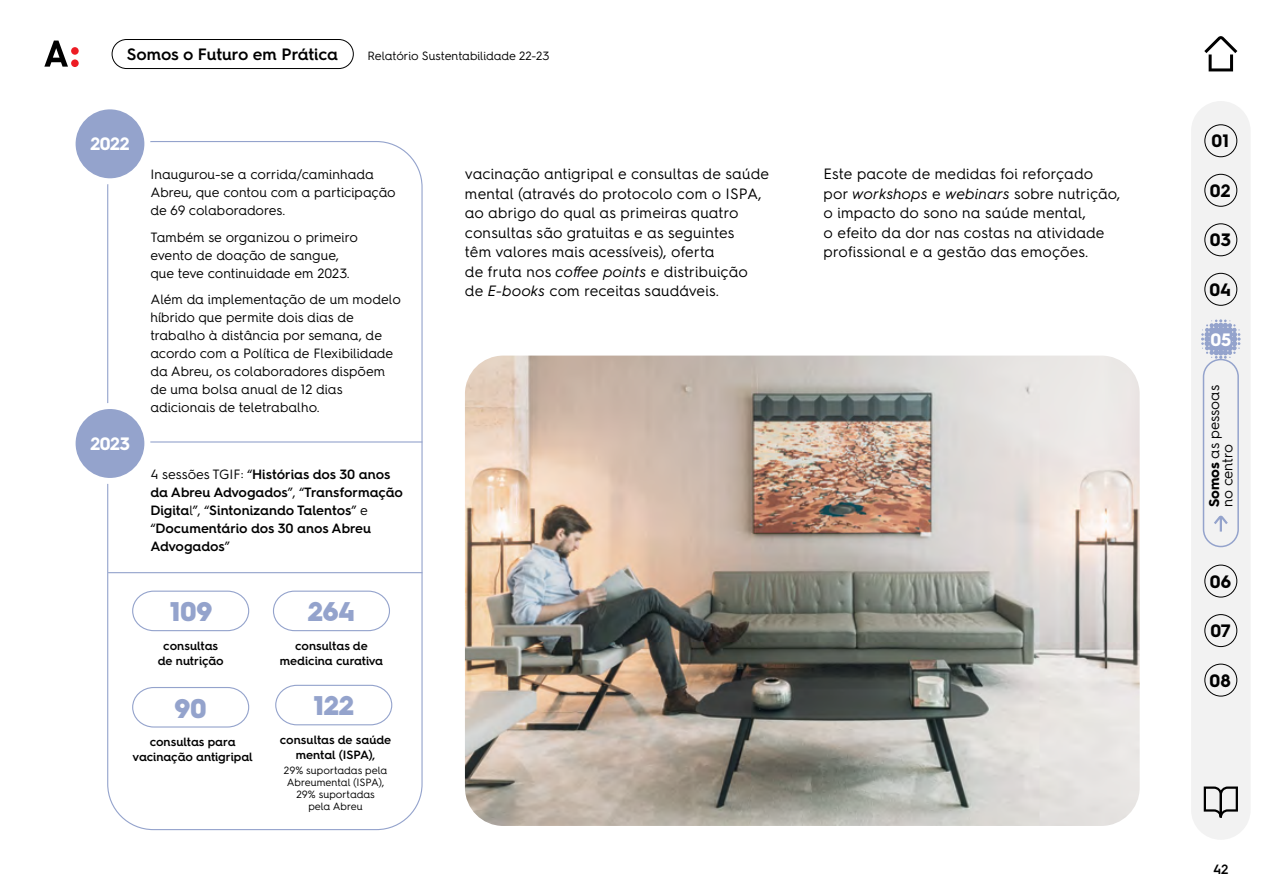
<style>
.page{position:relative;width:1263px;height:893px;background:#fff}
.page>*{position:absolute;margin:0;border:0;box-sizing:border-box;transform-origin:0 0}
.t1{font:900 27.15px "Hurme Geometric Sans 4";letter-spacing:-.01em;color:#94a3cc}
.t2{font:700 18px "Hurme Geometric Sans 4";color:#000}
.t3{font:700 18px "Hurme Geometric Sans 4";letter-spacing:-.02em;color:#fff}
.t4{font:600 16.5px "Hurme Geometric Sans 4";letter-spacing:-.01em;color:#000}
.t5{font:15px/19.5px "Hurme Geometric Sans 4";letter-spacing:.005em;color:#000}
.t6{font:14.25px/13.5px "Hurme Geometric Sans 4";color:#000}
.t7{font:13.5px/18px "Hurme Geometric Sans 4";color:#000}
.t8{font:600 13.5px/18px "Hurme Geometric Sans 4";letter-spacing:-.005em;color:#000}
.t9{font:600 12px/15px "Hurme Geometric Sans 4";letter-spacing:-.005em;color:#000;text-align:center}
.t10{font:12px "Hurme Geometric Sans 4";letter-spacing:-.01em;color:#000}
.t11{font:10.5px/12px "Hurme Geometric Sans 4";color:#000;text-align:center}
.s1{font-weight:400}
.s2{font-style:italic}
.s3{font-weight:700}
</style>
<div class="page">
<div style="left:73px;top:106px;width:74px;height:75px;background:#94a3cc;border-radius:50%"></div>
<div style="left:70px;top:103px;width:80px;height:81px;border:6px solid #fff;border-radius:50%"></div>
<hr style="left:108px;top:572px;width:314px;height:1px;background:#94a3cc">
<hr style="left:108px;top:441px;width:314px;height:2px;background:#94a3cc">
<svg style="left:132px;top:590px;width:118px;height:42px"></svg>
<svg style="left:132px;top:687px;width:118px;height:41px"></svg>
<svg style="left:273px;top:590px;width:117px;height:42px"></svg>
<svg style="left:275px;top:684px;width:118px;height:42px"></svg>
<div style="left:73px;top:406px;width:74px;height:75px;background:#94a3cc;border-radius:50%"></div>
<div style="left:70px;top:403px;width:80px;height:81px;border:6px solid #fff;border-radius:50%"></div>
<img style="left:465px;top:356px;width:675px;height:470px">
<div style="left:71px;top:47px;width:8px;height:8px;background:#ed1c24;border-radius:50%"></div>
<div style="left:71px;top:59px;width:8px;height:8px;background:#ed1c24;border-radius:50%"></div>
<svg style="left:44px;top:41px;width:24px;height:26px"></svg>
<div style="left:1191px;top:101px;width:59px;height:739px;background:#f2f2f2;border-radius:30px"></div>
<svg style="left:1204px;top:36px;width:33px;height:35px"></svg>
<svg style="left:1204px;top:786px;width:34px;height:31px"></svg>
<div style="left:1204px;top:124px;width:33px;height:33px;border:1px solid #000;border-radius:50%"></div>
<div style="left:1204px;top:174px;width:33px;height:33px;border:1px solid #000;border-radius:50%"></div>
<div style="left:1204px;top:223px;width:33px;height:33px;border:1px solid #000;border-radius:50%"></div>
<div style="left:1204px;top:273px;width:33px;height:33px;border:1px solid #000;border-radius:50%"></div>
<div style="left:112px;top:39px;width:242px;height:30px;border:1px solid #000;border-radius:15px"></div>
<svg style="left:1201px;top:319px;width:39px;height:40px"></svg>
<div style="left:1203px;top:359px;width:36px;height:188px;border:2px solid #94a3cc;border-radius:17px"></div>
<svg style="left:1214px;top:516px;width:14px;height:16px"></svg>
<div style="left:1204px;top:664px;width:33px;height:32px;border:1px solid #000;border-radius:50%"></div>
<div style="left:1204px;top:565px;width:33px;height:32px;border:1px solid #000;border-radius:50%"></div>
<div style="left:1204px;top:614px;width:33px;height:33px;border:1px solid #000;border-radius:50%"></div>
<p class="t4" style="left:127px;top:43px;width:213px">Somos o Futuro em Prática</p>
<p class="t3" style="left:91px;top:131px;width:40px">2022</p>
<p class="t10" style="left:368px;top:47px;width:183px">Relatório Sustentabilidade 22-23</p>
<p class="t3" style="left:91px;top:431px;width:41px">2023</p>
<p class="t7" style="left:150px;top:165px;width:247px">Inaugurou-se a corrida/caminhada<br>Abreu, que contou com a participação de 69 colaboradores.</p>
<p class="t7" style="left:150px;top:227px;width:209px">Também se organizou o primeiro evento de doação de sangue, que teve continuidade em 2023.</p>
<p class="t7" style="left:150px;top:290px;width:252px">Além da implementação de um modelo híbrido que permite dois dias de trabalho à distância por semana, de acordo com a Política de Flexibilidade da Abreu, os colaboradores dispõem de uma bolsa anual de 12 dias adicionais de teletrabalho.</p>
<p class="t8" style="left:150px;top:465px;width:254px"><span class="s1">4 sessões TGIF: “</span>Histórias dos 30 anos da Abreu Advogados<span class="s1">”, “</span>Transformação<br>Digita<span class="s1">l”, “</span>Sintonizando Talentos<span class="s1">” e “</span>Documentário dos 30 anos Abreu<br>Advogados<span class="s1">”</span></p>
<h1 class="t1" style="left:170px;top:593px;width:44px">109</h1>
<h1 class="t1" style="left:308px;top:593px;width:49px">264</h1>
<p class="t9" style="left:158px;top:638px;width:68px">consultas de nutrição</p>
<p class="t9" style="left:280px;top:638px;width:105px">consultas de medicina curativa</p>
<h1 class="t1" style="left:175px;top:689px;width:34px">90</h1>
<h1 class="t1" style="left:314px;top:687px;width:42px">122</h1>
<p class="t9" style="left:133px;top:734px;width:122px">consultas para vacinação antigripal</p>
<p class="t9" style="left:280px;top:732px;width:113px">consultas de saúde mental (ISPA),</p>
<p class="t11" style="left:284px;top:764px;width:105px">29% suportadas pela<br>Abreumental (ISPA),<br>29% suportadas<br>pela Abreu</p>
<p class="t5" style="left:465px;top:164px;width:306px">vacinação antigripal e consultas de saúde mental (através do protocolo com o ISPA, ao abrigo do qual as primeiras quatro consultas são gratuitas e as seguintes<br>têm valores mais acessíveis), oferta<br>de fruta nos <span class="s2">coffee points</span> e distribuição de <span class="s2">E-books</span> com receitas saudáveis.</p>
<p class="t5" style="left:823px;top:164px;width:298px">Este pacote de medidas foi reforçado por <span class="s2">workshops</span> e <span class="s2">webinars</span> sobre nutrição, o impacto do sono na saúde mental,<br>o efeito da dor nas costas na atividade profissional e a gestão das emoções.</p>
<p class="t2" style="left:1211px;top:128px;width:19px">01</p>
<p class="t2" style="left:1210px;top:178px;width:22px">02</p>
<p class="t2" style="left:1210px;top:227px;width:22px">03</p>
<p class="t2" style="left:1209px;top:277px;width:23px">04</p>
<p class="t3" style="left:1210px;top:327px;width:22px">05</p>
<p class="t6" style="left:1207px;top:507px;width:124px;rotate:-90deg"><span class="s3">Somos</span> as pessoas no centro</p>
<p class="t2" style="left:1210px;top:569px;width:23px">06</p>
<p class="t2" style="left:1210px;top:618px;width:22px">07</p>
<p class="t2" style="left:1209px;top:668px;width:23px">08</p>
<p class="t8" style="left:1213px;top:860px;width:17px">42</p>
</div>
